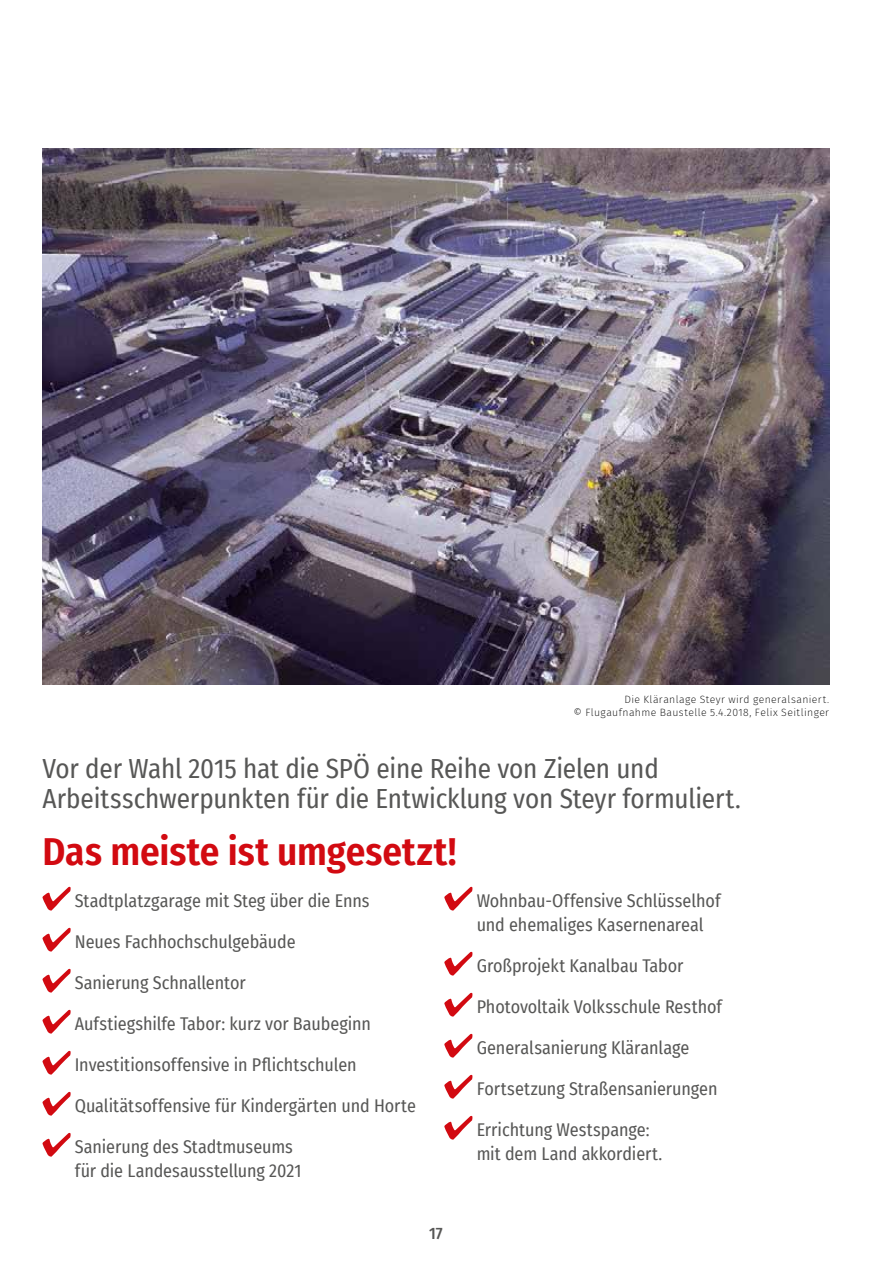
<style>
.page{position:relative;width:893px;height:1263px;background:#fff}
.page>*{position:absolute;margin:0;border:0;box-sizing:border-box;transform-origin:0 0}
.t1{font:600 39px "Fira Sans Condensed";letter-spacing:-.005em;color:#d20a11}
.t2{font:27px/30px "Fira Sans Condensed";letter-spacing:-.005em;color:#575756}
.t3{font:18px/24px "Fira Sans Condensed";letter-spacing:-.005em;color:#575756}
.t4{font:500 16.5px "Fira Sans Condensed";color:#575756}
.t5{font:200 10.5px/13.5px "Fira Sans";letter-spacing:.04em;color:#000;text-align:right}
</style>
<div class="page">
<svg style="left:42px;top:887px;width:29px;height:24px"></svg>
<svg style="left:42px;top:928px;width:29px;height:24px"></svg>
<svg style="left:42px;top:969px;width:29px;height:24px"></svg>
<svg style="left:42px;top:1010px;width:29px;height:24px"></svg>
<svg style="left:42px;top:1051px;width:29px;height:24px"></svg>
<svg style="left:42px;top:1092px;width:29px;height:24px"></svg>
<svg style="left:42px;top:1133px;width:29px;height:24px"></svg>
<svg style="left:444px;top:887px;width:28px;height:24px"></svg>
<svg style="left:444px;top:952px;width:28px;height:24px"></svg>
<svg style="left:444px;top:993px;width:28px;height:24px"></svg>
<svg style="left:444px;top:1034px;width:28px;height:24px"></svg>
<svg style="left:444px;top:1075px;width:28px;height:24px"></svg>
<svg style="left:444px;top:1116px;width:28px;height:24px"></svg>
<img style="left:43px;top:149px;width:786px;height:536px">
<p class="t5" style="left:573px;top:692px;width:257px">Die Kläranlage Steyr wird generalsaniert.<br>© Flugaufnahme Baustelle 5.4.2018, Felix Seitlinger</p>
<h2 class="t2" style="left:43px;top:753px;width:700px">Vor der Wahl 2015 hat die SPÖ eine Reihe von Zielen und<br>Arbeitsschwerpunkten für die Entwicklung von Steyr formuliert.</h2>
<h1 class="t1" style="left:43px;top:820px;width:416px">Das meiste ist umgesetzt!</h1>
<p class="t3" style="left:75px;top:889px;width:296px">Stadtplatzgarage mit Steg über die Enns</p>
<p class="t3" style="left:75px;top:930px;width:222px">Neues Fachhochschulgebäude</p>
<p class="t3" style="left:75px;top:971px;width:172px">Sanierung Schnallentor</p>
<p class="t3" style="left:75px;top:1012px;width:298px">Aufstiegshilfe Tabor: kurz vor Baubeginn</p>
<p class="t3" style="left:75px;top:1053px;width:283px">Investitionsoffensive in Pflichtschulen</p>
<p class="t3" style="left:75px;top:1094px;width:343px">Qualitätsoffensive für Kindergärten und Horte</p>
<p class="t3" style="left:75px;top:1135px;width:228px">Sanierung des Stadtmuseums für die Landesausstellung 2021</p>
<p class="t3" style="left:477px;top:889px;width:245px">Wohnbau-Offensive Schlüsselhof und ehemaliges Kasernenareal</p>
<p class="t3" style="left:477px;top:954px;width:208px">Großprojekt Kanalbau Tabor</p>
<p class="t3" style="left:477px;top:995px;width:247px">Photovoltaik Volksschule Resthof</p>
<p class="t3" style="left:477px;top:1036px;width:214px">Generalsanierung Kläranlage</p>
<p class="t3" style="left:477px;top:1077px;width:242px">Fortsetzung Straßensanierungen</p>
<p class="t3" style="left:477px;top:1118px;width:187px">Errichtung Westspange: mit dem Land akkordiert.</p>
<p class="t4" style="left:429px;top:1220px;width:15px">17</p>
</div>
